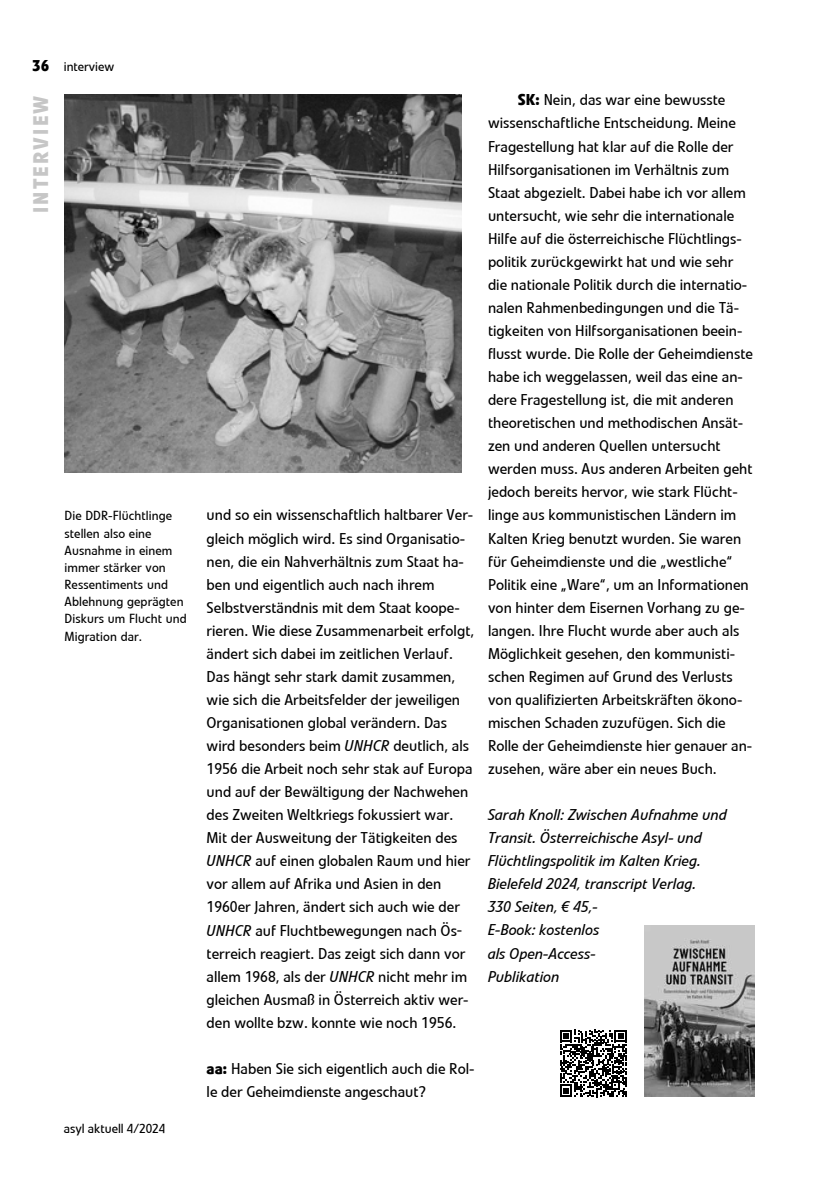
<style>
.page{position:relative;width:819px;height:1191px;background:#fff}
.page>*{position:absolute;margin:0;border:0;box-sizing:border-box;transform-origin:0 0}
.t1{font:700 21px "Linotype Veto";letter-spacing:.1em;color:#c6c6c6}
.t2{font:15.58px/23.1px "Linotype Veto";color:#000}
.t3{font:italic 15.58px/23.1px "Linotype Veto";color:#000}
.t4{font:700 15.58px "Linotype Veto";color:#000}
.t5{font:13.12px/17.2px "Linotype Veto";letter-spacing:.005em;color:#000}
.s1{font-style:italic}
.s2{font-weight:700}
</style>
<div class="page">
<svg style="left:560px;top:1029px;width:67px;height:68px"></svg>
<img style="left:64px;top:94px;width:397px;height:379px">
<img style="left:644px;top:925px;width:110px;height:171px">
<p class="t4" style="left:32px;top:56px;width:18px">36</p>
<h1 class="t1" style="left:28px;top:213px;width:119px;rotate:-90deg">INTERVIEW</h1>
<p class="t5" style="left:64px;top:58px;width:52px">interview</p>
<p class="t5" style="left:64px;top:507px;width:124px">Die DDR-Flüchtlinge stellen also eine<br>Ausnahme in einem immer stärker von<br>Ressentiments und<br>Ablehnung geprägten<br>Diskurs um Flucht und<br>Migration dar.</p>
<p class="t5" style="left:64px;top:1120px;width:103px">asyl aktuell 4/2024</p>
<p class="t2" style="left:206px;top:503px;width:269px">und so ein wissenschaftlich haltbarer Ver&shy;gleich möglich wird. Es sind Organisatio&shy;nen, die ein Nahverhältnis zum Staat ha&shy;ben und eigentlich auch nach ihrem Selbstverständnis mit dem Staat koope&shy;rieren. Wie diese Zusammenarbeit erfolgt, ändert sich dabei im zeitlichen Verlauf.<br>Das hängt sehr stark damit zusammen, wie sich die Arbeitsfelder der jeweiligen Organisationen global verändern. Das wird besonders beim <span class="s1">UNHCR</span> deutlich, als 1956 die Arbeit noch sehr stak auf Europa und auf der Bewältigung der Nachwehen des Zweiten Weltkriegs fokussiert war.<br>Mit der Ausweitung der Tätigkeiten des <span class="s1">UNHCR</span> auf einen globalen Raum und hier vor allem auf Afrika und Asien in den 1960er Jahren, ändert sich auch wie der <span class="s1">UNHCR</span> auf Fluchtbewegungen nach Ös&shy;terreich reagiert. Das zeigt sich dann vor allem 1968, als der <span class="s1">UNHCR</span> nicht mehr im gleichen Ausmaß in Österreich aktiv wer&shy;den wollte bzw. konnte wie noch 1956.</p>
<p class="t2" style="left:206px;top:1057px;width:269px"><span class="s2">aa:</span> Haben Sie sich eigentlich auch die Rol&shy;le der Geheimdienste angeschaut?</p>
<p class="t2" style="left:488px;top:89px;width:266px;text-indent:30px"><span class="s2">SK:</span> Nein, das war eine bewusste wissenschaftliche Entscheidung. Meine Fragestellung hat klar auf die Rolle der Hilfsorganisationen im Verhältnis zum Staat abgezielt. Dabei habe ich vor allem untersucht, wie sehr die internationale Hilfe auf die österreichische Flüchtlings&shy;politik zurückgewirkt hat und wie sehr die nationale Politik durch die internatio&shy;nalen Rahmenbedingungen und die Tä&shy;tigkeiten von Hilfsorganisationen beein&shy;flusst wurde. Die Rolle der Geheimdienste habe ich weggelassen, weil das eine an&shy;dere Fragestellung ist, die mit anderen theoretischen und methodischen Ansät&shy;zen und anderen Quellen untersucht werden muss. Aus anderen Arbeiten geht jedoch bereits hervor, wie stark Flücht&shy;linge aus kommunistischen Ländern im Kalten Krieg benutzt wurden. Sie waren für Geheimdienste und die „westliche“ Politik eine „Ware“, um an Informationen von hinter dem Eisernen Vorhang zu ge&shy;langen. Ihre Flucht wurde aber auch als Möglichkeit gesehen, den kommunisti&shy;schen Regimen auf Grund des Verlusts von qualifizierten Arbeitskräften ökono&shy;mischen Schaden zuzufügen. Sich die Rolle der Geheimdienste hier genauer an&shy;zusehen, wäre aber ein neues Buch.</p>
<p class="t3" style="left:488px;top:803px;width:241px">Sarah Knoll: Zwischen Aufnahme und<br>Transit. Österreichische Asyl- und<br>Flüchtlingspolitik im Kalten Krieg.<br>Bielefeld 2024, transcript Verlag.<br>330 Seiten, € 45,-<br>E-Book: kostenlos<br>als Open-Access-<br>Publikation</p>
</div>
